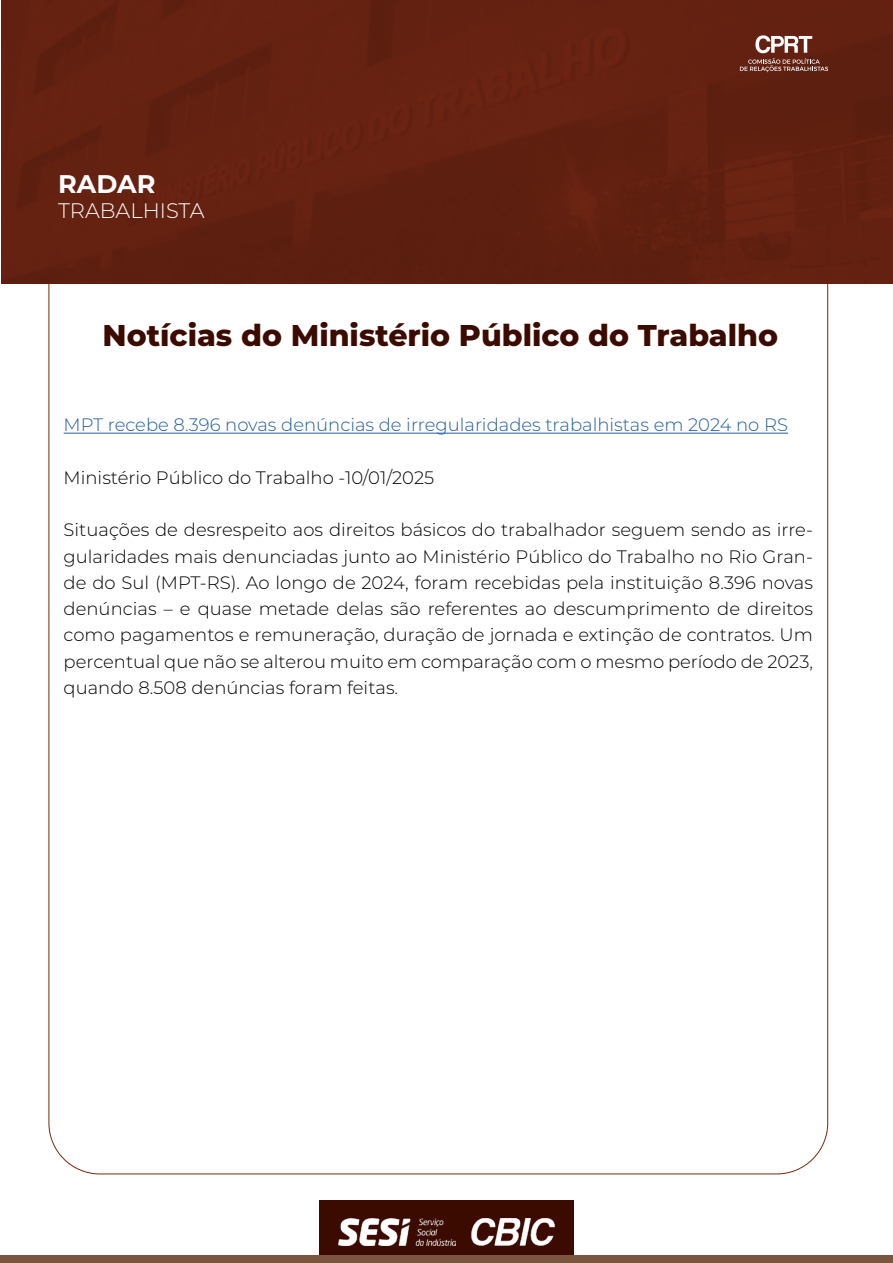
<style>
.page{position:relative;width:893px;height:1263px;background:#fff}
.page>*{position:absolute;margin:0;border:0;box-sizing:border-box;transform-origin:0 0}
.t1{font:800 30px "Montserrat";color:#3b0b00}
.t2{font:700 25.5px "Montserrat";color:#fff}
.t3{font:300 21px "Montserrat";color:#fff}
.t4{font:300 18px/26.2px "Montserrat";color:#000;text-align:justify}
.t5{font:300 18px "Montserrat";color:#235d9c}
</style>
<div class="page">
<hr style="left:64px;top:433px;width:724px;height:1px;background:#235d9c">
<img style="left:2px;top:0;width:891px;height:283px">
<div style="left:320px;top:1200px;width:254px;height:63px;background:#3b0b00"></div>
<img style="left:471px;top:1218px;width:84px;height:27px">
<img style="left:338px;top:1218px;width:118px;height:27px">
<svg style="left:740px;top:35px;width:88px;height:37px;background:#855246"></svg>
<div style="left:1px;top:1255px;width:892px;height:7px;background:#7c5540"></div>
<div style="left:1px;top:1257px;width:892px;height:6px;background:#7c5540"></div>
<h2 class="t2" style="left:58px;top:166px;width:99px">RADAR</h2>
<p class="t3" style="left:58px;top:197px;width:148px">TRABALHISTA</p>
<h1 class="t1" style="left:103px;top:313px;width:677px">Notícias do Ministério Público do Trabalho</h1>
<p class="t5" style="left:64px;top:413px;width:726px">MPT recebe 8.396 novas denúncias de irregularidades trabalhistas em 2024 no RS</p>
<p class="t4" style="left:64px;top:464px;width:372px">Ministério Público do Trabalho -10/01/2025</p>
<p class="t4" style="left:64px;top:516px;width:751px">Situações de desrespeito aos direitos básicos do trabalhador seguem sendo as irre&shy;gularidades mais denunciadas junto ao Ministério Público do Trabalho no Rio Gran&shy;de do Sul (MPT-RS). Ao longo de 2024, foram recebidas pela instituição 8.396 novas denúncias – e quase metade delas são referentes ao descumprimento de direitos como pagamentos e remuneração, duração de jornada e extinção de contratos. Um percentual que não se alterou muito em comparação com o mesmo período de 2023, quando 8.508 denúncias foram feitas.</p>
</div>
